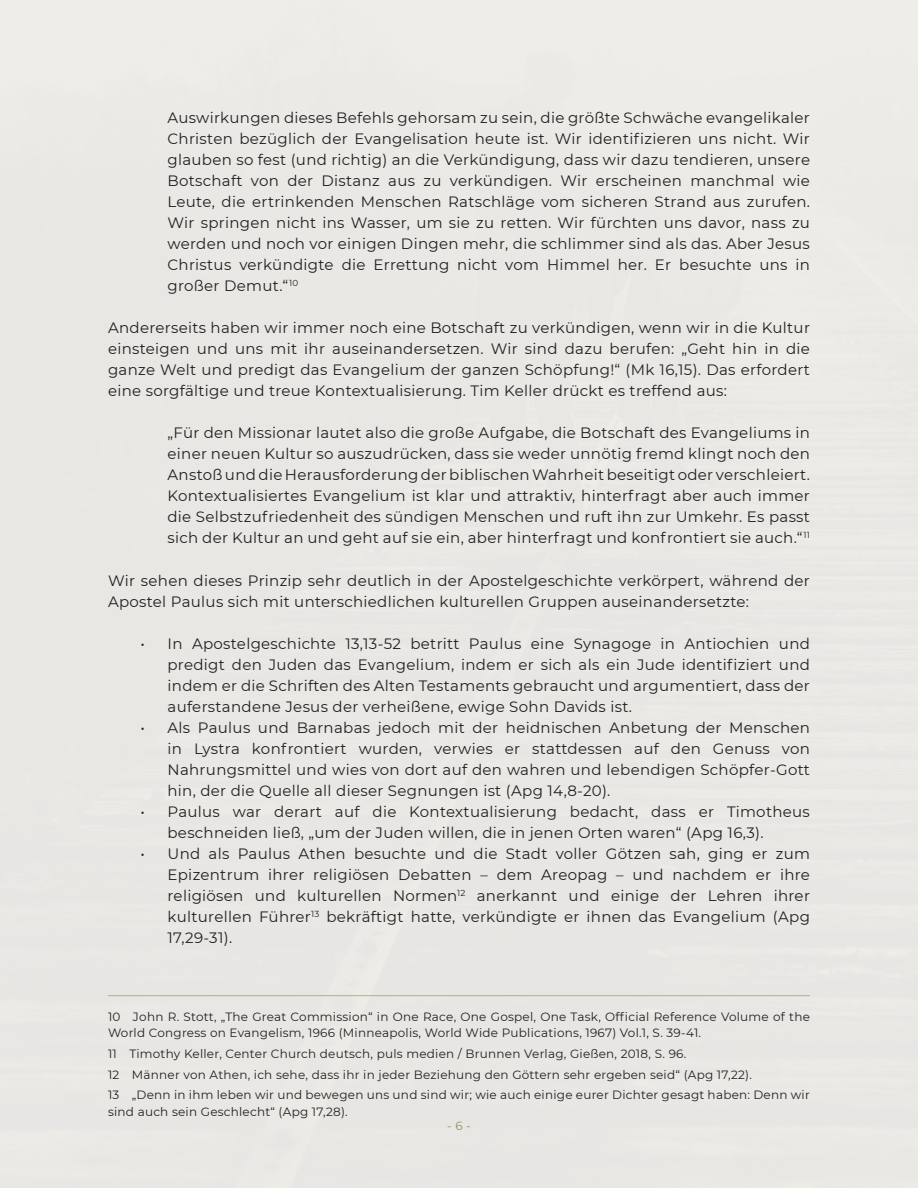
<style>
.page{position:relative;width:918px;height:1188px;background:#fff}
.page>*{position:absolute;margin:0;border:0;box-sizing:border-box;transform-origin:0 0}
.Paragraph_Style__quo{font:15px/21px "Montserrat";letter-spacing:.02em;color:#231f20;text-align:justify}
.Paragraph_Style{font:15px/21px "Montserrat";letter-spacing:.02em;color:#231f20;text-align:justify}
.Footnote{font:12px/16.5px "Montserrat";letter-spacing:.02em;color:#231f20}
.t1{font:12px "Montserrat";color:#9f936c}
</style>
<div class="page">
<hr style="left:108px;top:995px;width:702px;height:1px;background:#b8ad8f">
<p class="Paragraph_Style__quo" style="left:168px;top:106px;width:644px">Auswirkungen dieses Befehls gehorsam zu sein, die größte Schwäche evangelikaler Christen bezüglich der Evangelisation heute ist. Wir identifizieren uns nicht. Wir glauben so fest (und richtig) an die Verkündigung, dass wir dazu tendieren, unsere Botschaft von der Distanz aus zu verkündigen. Wir erscheinen manchmal wie Leute, die ertrinkenden Menschen Ratschläge vom sicheren Strand aus zurufen.<br>Wir springen nicht ins Wasser, um sie zu retten. Wir fürchten uns davor, nass zu werden und noch vor einigen Dingen mehr, die schlimmer sind als das. Aber Jesus Christus verkündigte die Errettung nicht vom Himmel her. Er besuchte uns in großer Demut.“<sup>10</sup></p>
<p class="Paragraph_Style" style="left:108px;top:316px;width:704px">Andererseits haben wir immer noch eine Botschaft zu verkündigen, wenn wir in die Kultur einsteigen und uns mit ihr auseinandersetzen. Wir sind dazu berufen: „Geht hin in die ganze Welt und predigt das Evangelium der ganzen Schöpfung!“ (Mk 16,15). Das erfordert eine sorgfältige und treue Kontextualisierung. Tim Keller drückt es treffend aus:</p>
<p class="Paragraph_Style__quo" style="left:168px;top:422px;width:644px">„Für den Missionar lautet also die große Aufgabe, die Botschaft des Evangeliums in einer neuen Kultur so auszudrücken, dass sie weder unnötig fremd klingt noch den Anstoß und die Herausforderung der biblischen Wahrheit beseitigt oder verschleiert.<br>Kontextualisiertes Evangelium ist klar und attraktiv, hinterfragt aber auch immer die Selbstzufriedenheit des sündigen Menschen und ruft ihn zur Umkehr. Es passt sich der Kultur an und geht auf sie ein, aber hinterfragt und konfrontiert sie auch.“<sup>11</sup></p>
<p class="Paragraph_Style" style="left:108px;top:569px;width:704px">Wir sehen dieses Prinzip sehr deutlich in der Apostelgeschichte verkörpert, während der<br>Apostel Paulus sich mit unterschiedlichen kulturellen Gruppen auseinandersetzte:</p>
<p class="Paragraph_Style__quo" style="left:168px;top:632px;width:644px;text-indent:-27px">• In Apostelgeschichte 13,13-52 betritt Paulus eine Synagoge in Antiochien und predigt den Juden das Evangelium, indem er sich als ein Jude identifiziert und indem er die Schriften des Alten Testaments gebraucht und argumentiert, dass der auferstandene Jesus der verheißene, ewige Sohn Davids ist.</p>
<p class="Paragraph_Style__quo" style="left:168px;top:716px;width:644px;text-indent:-27px">• Als Paulus und Barnabas jedoch mit der heidnischen Anbetung der Menschen in Lystra konfrontiert wurden, verwies er stattdessen auf den Genuss von Nahrungsmittel und wies von dort auf den wahren und lebendigen Schöpfer-Gott hin, der die Quelle all dieser Segnungen ist (Apg 14,8-20).</p>
<p class="Paragraph_Style__quo" style="left:168px;top:800px;width:644px;text-indent:-27px">• Paulus war derart auf die Kontextualisierung bedacht, dass er Timotheus beschneiden ließ, „um der Juden willen, die in jenen Orten waren“ (Apg 16,3).</p>
<p class="Paragraph_Style__quo" style="left:168px;top:842px;width:644px;text-indent:-27px">• Und als Paulus Athen besuchte und die Stadt voller Götzen sah, ging er zum Epizentrum ihrer religiösen Debatten – dem Areopag – und nachdem er ihre religiösen und kulturellen Normen<sup>12</sup> anerkannt und einige der Lehren ihrer kulturellen Führer<sup>13</sup> bekräftigt hatte, verkündigte er ihnen das Evangelium (Apg 17,29-31).</p>
<p class="Footnote" style="left:108px;top:1008px;width:704px">10 John R. Stott, „The Great Commission“ in One Race, One Gospel, One Task, Official Reference Volume of the<br>World Congress on Evangelism, 1966 (Minneapolis, World Wide Publications, 1967) Vol.1, S. 39-41.</p>
<p class="Footnote" style="left:108px;top:1045px;width:580px">11 Timothy Keller, Center Church deutsch, puls medien / Brunnen Verlag, Gießen, 2018, S. 96.</p>
<p class="Footnote" style="left:108px;top:1066px;width:645px">12 Männer von Athen, ich sehe, dass ihr in jeder Beziehung den Göttern sehr ergeben seid“ (Apg 17,22).</p>
<p class="Footnote" style="left:108px;top:1086px;width:703px">13 „Denn in ihm leben wir und bewegen uns und sind wir; wie auch einige eurer Dichter gesagt haben: Denn wir sind auch sein Geschlecht“ (Apg 17,28).</p>
<p class="t1" style="left:447px;top:1117px;width:25px">- 6 -</p>
</div>
